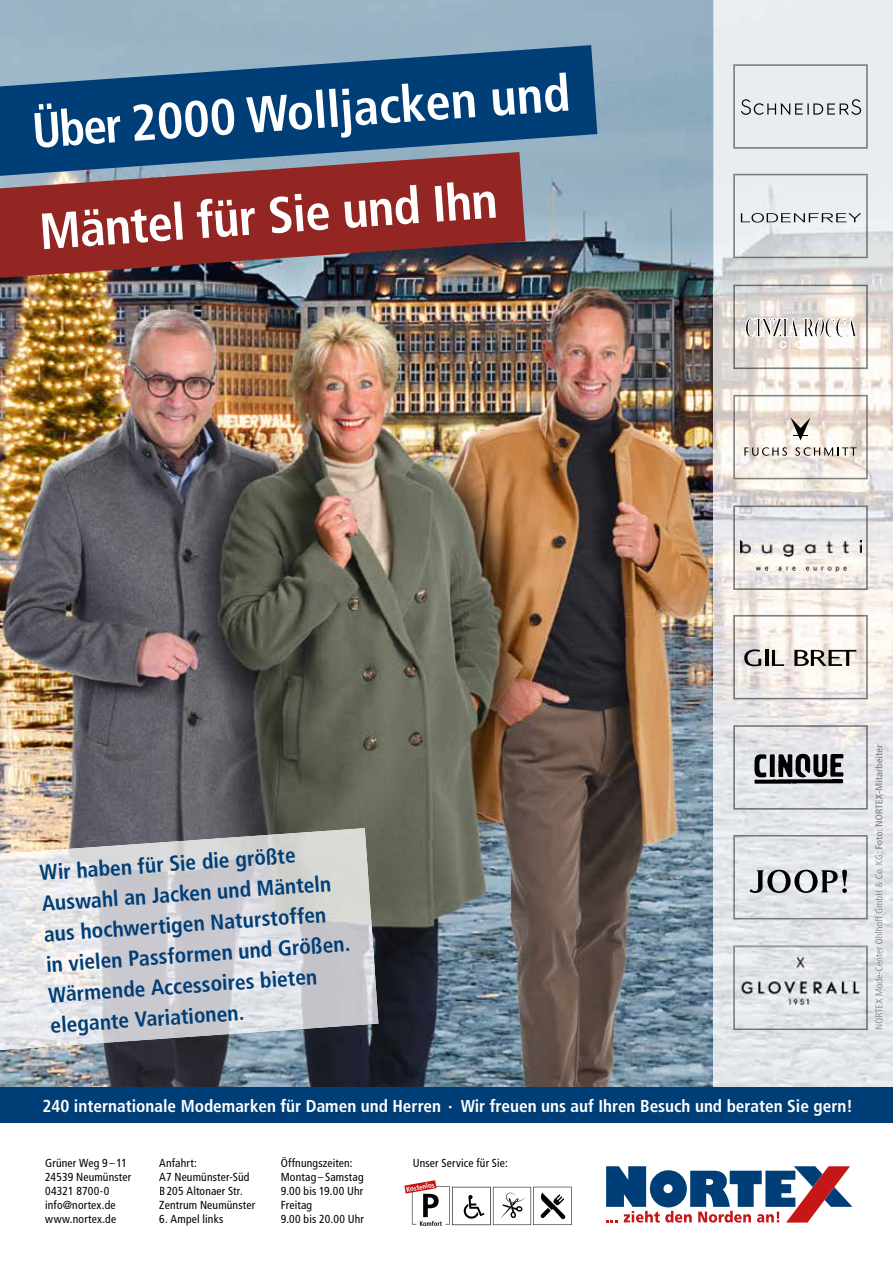
<style>
.page{position:relative;width:893px;height:1263px;background:#fff}
.page>*{position:absolute;margin:0;border:0;box-sizing:border-box;transform-origin:0 0}
.t1{font:700 condensed 50.85px/101.7px "Frutiger LT Std";color:#fff}
.t2{font:700 condensed 21.6px/30.6px "Frutiger LT Std";color:#003e77}
.t3{font:700 condensed 17.25px "Frutiger LT Std";color:#fff}
.t4{font:condensed 11.55px "Frutiger LT Std";letter-spacing:.015em;color:#000}
.t5{font:700 condensed 7.05px "Frutiger LT Std";color:#fff}
.s1{font-size:49.5px}
</style>
<div class="page">
<img style="left:0;top:0;width:713px;height:637px">
<svg style="left:606px;top:1166px;width:246px;height:56px"></svg>
<svg style="left:404px;top:1180px;width:168px;height:46px"></svg>
<svg style="left:0;top:45px;width:597px;height:131px;background:#265b8a"></svg>
<svg style="left:0;top:152px;width:526px;height:126px;background:#813a3d"></svg>
<img style="left:713px;top:0;width:180px;height:1087px">
<img style="left:0;top:637px;width:625px;height:203px">
<img style="left:625px;top:637px;width:88px;height:450px">
<img style="left:359px;top:840px;width:266px;height:247px">
<img style="left:93px;top:1050px;width:266px;height:37px">
<img style="left:0;top:1050px;width:93px;height:37px">
<img style="left:713px;top:283px;width:18px;height:804px">
<div style="left:0;top:1087px;width:893px;height:35px;background:#003e77"></div>
<img style="left:0;top:828px;width:378px;height:222px">
<img style="left:733px;top:945px;width:135px;height:85px">
<img style="left:734px;top:946px;width:133px;height:71px">
<img style="left:733px;top:835px;width:135px;height:84px">
<img style="left:733px;top:64px;width:135px;height:85px">
<img style="left:733px;top:395px;width:135px;height:84px">
<img style="left:733px;top:285px;width:135px;height:84px">
<img style="left:733px;top:725px;width:135px;height:85px">
<img style="left:733px;top:615px;width:135px;height:84px">
<img style="left:733px;top:505px;width:135px;height:85px">
<img style="left:733px;top:174px;width:135px;height:84px">
<img style="left:875px;top:852px;width:8px;height:177px">
<img style="left:875px;top:745px;width:7px;height:104px">
<h1 class="t1" style="left:29px;top:80px;width:541px;rotate:-4deg"><span class="s1">Über</span> 2000 Wolljacken und<br>Mäntel für Sie und Ihn</h1>
<h2 class="t2" style="left:39px;top:858px;width:306px;rotate:-4deg">Wir haben für Sie die größte<br>Auswahl an Jacken und Mänteln aus hochwertigen Naturstoffen in vielen Passformen und Größen.<br>Wärmende Accessoires bieten elegante Variationen.</h2>
<h3 class="t3" style="left:43px;top:1095px;width:812px">240 internationale Modemarken für Damen und Herren · Wir freuen uns auf Ihren Besuch und beraten Sie gern!</h3>
<p class="t4" style="left:45px;top:1156px;width:83px">Grüner Weg 9– 11</p>
<p class="t4" style="left:159px;top:1156px;width:39px">Anfahrt:</p>
<p class="t4" style="left:281px;top:1156px;width:73px">Öffnungszeiten:</p>
<p class="t4" style="left:413px;top:1156px;width:97px">Unser Service für Sie:</p>
<p class="t4" style="left:45px;top:1170px;width:88px">24539 Neumünster</p>
<p class="t4" style="left:159px;top:1170px;width:92px">A7 Neumünster-Süd</p>
<p class="t4" style="left:281px;top:1170px;width:85px">Montag–Samstag</p>
<p class="t4" style="left:45px;top:1184px;width:66px">04321 8700-0</p>
<p class="t4" style="left:159px;top:1184px;width:85px">B205 Altonaer Str.</p>
<p class="t4" style="left:281px;top:1184px;width:84px">9.00 bis 19.00 Uhr</p>
<p class="t4" style="left:45px;top:1198px;width:72px">info@nortex.de</p>
<p class="t4" style="left:159px;top:1198px;width:97px">Zentrum Neumünster</p>
<p class="t4" style="left:281px;top:1198px;width:33px">Freitag</p>
<p class="t4" style="left:45px;top:1212px;width:73px">www.nortex.de</p>
<p class="t4" style="left:159px;top:1212px;width:66px">6. Ampel links</p>
<p class="t4" style="left:281px;top:1212px;width:85px">9.00 bis 20.00 Uhr</p>
<p class="t5" style="left:406px;top:1185px;width:30px;rotate:-10deg">Kostenlos</p>
</div>
